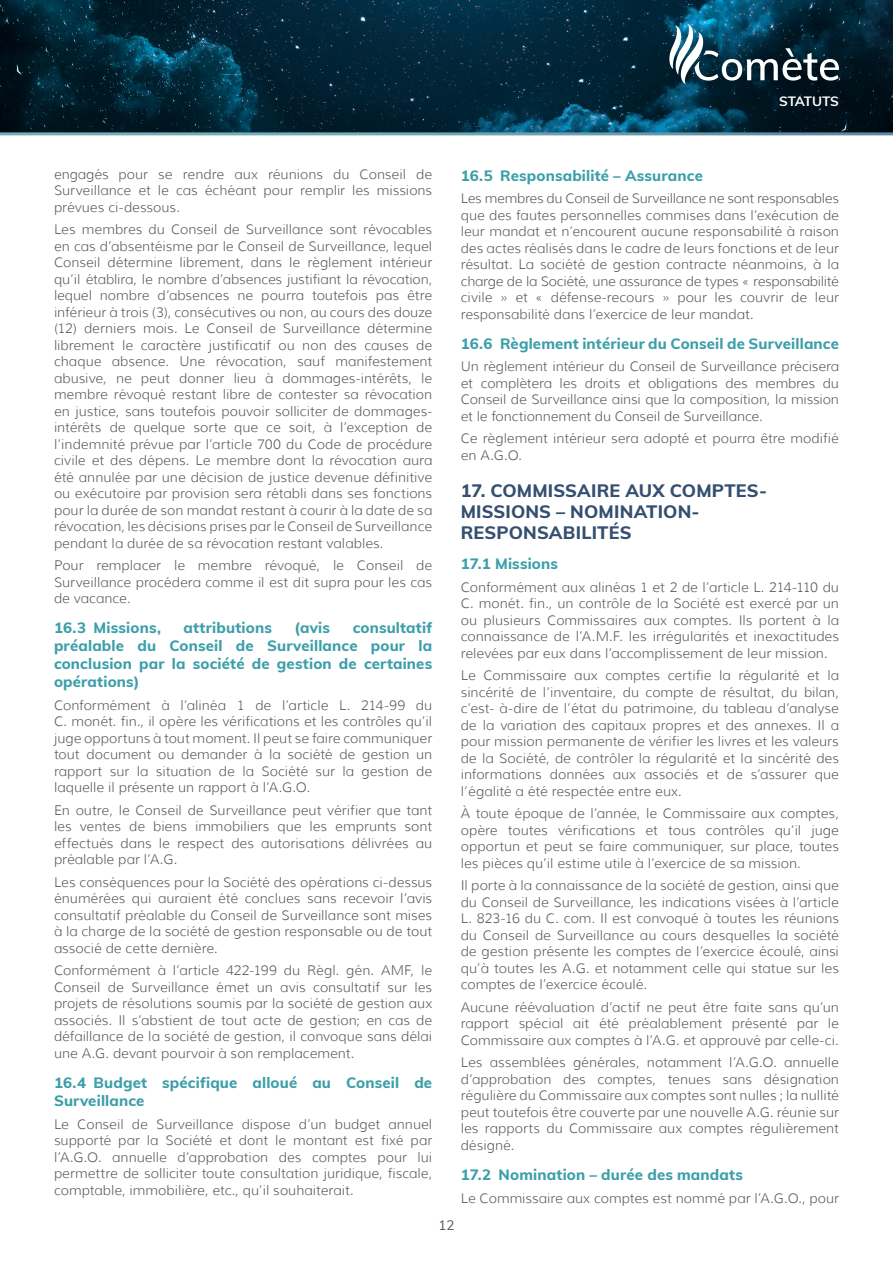
<style>
.page{position:relative;width:893px;height:1263px;background:#fff}
.page>*{position:absolute;margin:0;border:0;box-sizing:border-box;transform-origin:0 0}
.t1{font:800 18px/21px "Muli";letter-spacing:.01em;color:#354f71}
.t2{font:800 15px/18px "Muli";letter-spacing:.01em;color:#3c9fa9;text-align:justify}
.t3{font:300 13.5px/16.5px "Muli";letter-spacing:.005em;color:#575756;text-align:justify}
.t4{font:700 13.5px "Muli";letter-spacing:-.02em;color:#fff}
.t5{font:13.5px "Muli";color:#575756}
</style>
<div class="page">
<img style="left:0;top:0;width:893px;height:132px">
<svg style="left:669px;top:24px;width:170px;height:60px"></svg>
<p class="t4" style="left:779px;top:91px;width:61px">STATUTS</p>
<p class="t3" style="left:54px;top:166px;width:380px">engagés pour se rendre aux réunions du Conseil de Surveillance et le cas échéant pour remplir les missions prévues ci-dessous.</p>
<p class="t3" style="left:54px;top:221px;width:380px">Les membres du Conseil de Surveillance sont révocables en cas d’absentéisme par le Conseil de Surveillance, lequel Conseil détermine librement, dans le règlement intérieur qu’il établira, le nombre d’absences justifiant la révocation, lequel nombre d’absences ne pourra toutefois pas être inférieur à trois (3), consécutives ou non, au cours des douze (12) derniers mois. Le Conseil de Surveillance détermine librement le caractère justificatif ou non des causes de chaque absence. Une révocation, sauf manifestement abusive, ne peut donner lieu à dommages-intérêts, le membre révoqué restant libre de contester sa révocation en justice, sans toutefois pouvoir solliciter de dommages&shy;intérêts de quelque sorte que ce soit, à l’exception de l’indemnité prévue par l’article 700 du Code de procédure civile et des dépens. Le membre dont la révocation aura été annulée par une décision de justice devenue définitive ou exécutoire par provision sera rétabli dans ses fonctions pour la durée de son mandat restant à courir à la date de sa révocation, les décisions prises par le Conseil de Surveillance pendant la durée de sa révocation restant valables.</p>
<p class="t3" style="left:54px;top:557px;width:380px">Pour remplacer le membre révoqué, le Conseil de Surveillance procédera comme il est dit supra pour les cas de vacance.</p>
<p class="t2" style="left:54px;top:618px;width:108px">16.3 Missions,</p>
<p class="t2" style="left:184px;top:618px;width:90px">attributions</p>
<p class="t2" style="left:295px;top:618px;width:37px">(avis</p>
<p class="t2" style="left:54px;top:618px;width:380px;text-indent:299px">consultatif préalable du Conseil de Surveillance pour la conclusion par la société de gestion de certaines opérations)</p>
<p class="t3" style="left:54px;top:697px;width:380px">Conformément à l’alinéa 1 de l’article L. 214-99 du C. monét. fin., il opère les vérifications et les contrôles qu’il juge opportuns à tout moment. Il peut se faire communiquer tout document ou demander à la société de gestion un rapport sur la situation de la Société sur la gestion de laquelle il présente un rapport à l’A.G.O.</p>
<p class="t3" style="left:54px;top:802px;width:380px">En outre, le Conseil de Surveillance peut vérifier que tant les ventes de biens immobiliers que les emprunts sont effectués dans le respect des autorisations délivrées au préalable par l’A.G.</p>
<p class="t3" style="left:54px;top:874px;width:380px">Les conséquences pour la Société des opérations ci-dessus énumérées qui auraient été conclues sans recevoir l’avis consultatif préalable du Conseil de Surveillance sont mises à la charge de la société de gestion responsable ou de tout associé de cette dernière.</p>
<p class="t3" style="left:54px;top:962px;width:380px">Conformément à l’article 422-199 du Règl. gén. AMF, le Conseil de Surveillance émet un avis consultatif sur les projets de résolutions soumis par la société de gestion aux associés. Il s’abstient de tout acte de gestion; en cas de défaillance de la société de gestion, il convoque sans délai une A.G. devant pourvoir à son remplacement.</p>
<p class="t2" style="left:54px;top:1073px;width:380px">16.4 Budget spécifique alloué au Conseil de<br>Surveillance</p>
<p class="t3" style="left:54px;top:1115px;width:380px">Le Conseil de Surveillance dispose d’un budget annuel supporté par la Société et dont le montant est fixé par l’A.G.O. annuelle d’approbation des comptes pour lui permettre de solliciter toute consultation juridique, fiscale, comptable, immobilière, etc., qu’il souhaiterait.</p>
<p class="t2" style="left:461px;top:166px;width:244px">16.5 Responsabilité – Assurance</p>
<p class="t3" style="left:461px;top:190px;width:380px">Les membres du Conseil de Surveillance ne sont responsables que des fautes personnelles commises dans l’exécution de leur mandat et n’encourent aucune responsabilité à raison des actes réalisés dans le cadre de leurs fonctions et de leur résultat. La société de gestion contracte néanmoins, à la charge de la Société, une assurance de types « responsabilité civile » et « défense-recours » pour les couvrir de leur responsabilité dans l’exercice de leur mandat.</p>
<p class="t2" style="left:461px;top:334px;width:380px">16.6 Règlement intérieur du Conseil de Surveillance</p>
<p class="t3" style="left:461px;top:358px;width:380px">Un règlement intérieur du Conseil de Surveillance précisera et complètera les droits et obligations des membres du Conseil de Surveillance ainsi que la composition, la mission et le fonctionnement du Conseil de Surveillance.</p>
<p class="t3" style="left:461px;top:430px;width:380px">Ce règlement intérieur sera adopté et pourra être modifié en A.G.O.</p>
<h1 class="t1" style="left:461px;top:480px;width:308px">17. COMMISSAIRE AUX COMPTES-<br>MISSIONS – NOMINATION-<br>RESPONSABILITÉS</h1>
<p class="t2" style="left:461px;top:554px;width:99px">17.1 Missions</p>
<p class="t3" style="left:461px;top:579px;width:380px">Conformément aux alinéas 1 et 2 de l’article L. 214-110 du C. monét. fin., un contrôle de la Société est exercé par un ou plusieurs Commissaires aux comptes. Ils portent à la connaissance de l’A.M.F. les irrégularités et inexactitudes relevées par eux dans l’accomplissement de leur mission.</p>
<p class="t3" style="left:461px;top:667px;width:380px">Le Commissaire aux comptes certifie la régularité et la sincérité de l’inventaire, du compte de résultat, du bilan, c’est- à-dire de l’état du patrimoine, du tableau d’analyse de la variation des capitaux propres et des annexes. Il a pour mission permanente de vérifier les livres et les valeurs de la Société, de contrôler la régularité et la sincérité des informations données aux associés et de s’assurer que l’égalité a été respectée entre eux.</p>
<p class="t3" style="left:461px;top:805px;width:380px">À toute époque de l’année, le Commissaire aux comptes, opère toutes vérifications et tous contrôles qu’il juge opportun et peut se faire communiquer, sur place, toutes les pièces qu’il estime utile à l’exercice de sa mission.</p>
<p class="t3" style="left:461px;top:877px;width:380px">Il porte à la connaissance de la société de gestion, ainsi que du Conseil de Surveillance, les indications visées à l’article L. 823-16 du C. com. Il est convoqué à toutes les réunions du Conseil de Surveillance au cours desquelles la société de gestion présente les comptes de l’exercice écoulé, ainsi qu’à toutes les A.G. et notamment celle qui statue sur les comptes de l’exercice écoulé.</p>
<p class="t3" style="left:461px;top:999px;width:380px">Aucune réévaluation d’actif ne peut être faite sans qu’un rapport spécial ait été préalablement présenté par le Commissaire aux comptes à l’A.G. et approuvé par celle-ci.</p>
<p class="t3" style="left:461px;top:1054px;width:380px">Les assemblées générales, notamment l’A.G.O. annuelle d’approbation des comptes, tenues sans désignation régulière du Commissaire aux comptes sont nulles ; la nullité peut toutefois être couverte par une nouvelle A.G. réunie sur les rapports du Commissaire aux comptes régulièrement désigné.</p>
<p class="t2" style="left:461px;top:1165px;width:284px">17.2 Nomination – durée des mandats</p>
<p class="t3" style="left:461px;top:1189px;width:380px">Le Commissaire aux comptes est nommé par l’A.G.O., pour</p>
<p class="t5" style="left:438px;top:1215px;width:18px">12</p>
</div>
